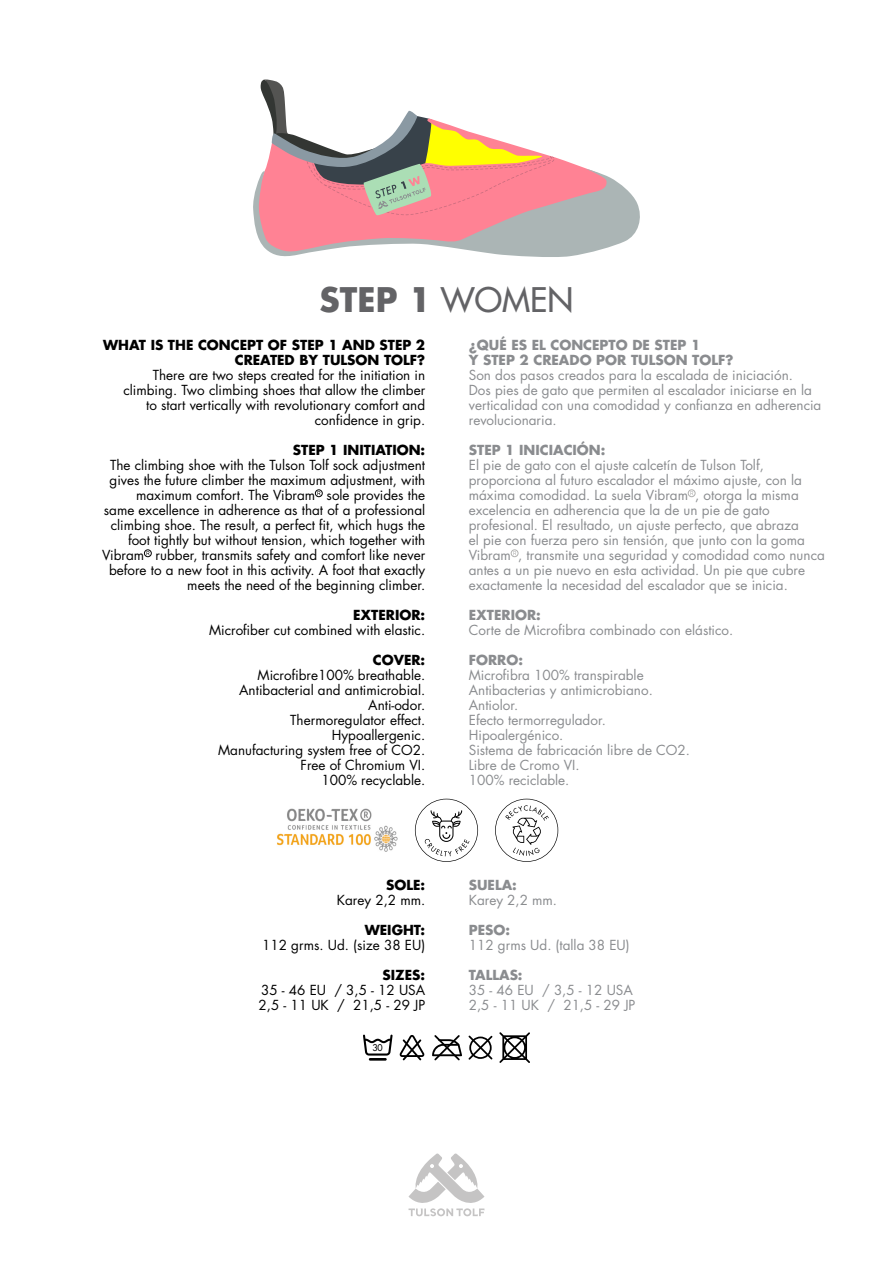
<style>
.page{position:relative;width:893px;height:1263px;background:#fff}
.page>*{position:absolute;margin:0;border:0;box-sizing:border-box;transform-origin:0 0}
.t1{font:700 33px "Futura LT";color:#636366}
.t2{font:13.5px/15px "Futura LT";color:#8a8c8f}
.t3{font:13.5px/15px "Futura LT";color:#000;text-align:right}
.t4{font:700 13.5px/15px "Futura LT";color:#000;text-align:right}
.t5{font:700 13.5px "Futura LT";color:#8a8c8f}
.t6{font:9px "Futura LT";color:#000}
.s1{font-weight:400}
</style>
<div class="page">
<svg style="left:253px;top:79px;width:387px;height:178px"></svg>
<svg style="left:408px;top:1153px;width:76px;height:63px"></svg>
<div style="left:315px;top:490px;width:7px;height:7px;border:1px solid #000;border-radius:50%"></div>
<div style="left:144px;top:550px;width:7px;height:7px;border:1px solid #000;border-radius:50%"></div>
<div style="left:688px;top:490px;width:7px;height:7px;border:1px solid #b1b1b0;border-radius:50%"></div>
<div style="left:511px;top:550px;width:7px;height:7px;border:1px solid #b1b1b0;border-radius:50%"></div>
<svg style="left:400px;top:1035px;width:24px;height:25px"></svg>
<svg style="left:468px;top:1035px;width:24px;height:25px"></svg>
<svg style="left:499px;top:1032px;width:31px;height:31px"></svg>
<svg style="left:363px;top:1034px;width:30px;height:21px"></svg>
<hr style="left:369px;top:1058px;width:18px;height:3px;background:#000">
<svg style="left:432px;top:1035px;width:30px;height:25px"></svg>
<img style="left:277px;top:808px;width:121px;height:44px">
<svg style="left:415px;top:799px;width:63px;height:63px"></svg>
<svg style="left:495px;top:799px;width:63px;height:63px"></svg>
<p class="t1" style="left:320px;top:278px;width:255px">STEP 1 <span class="s1">WOMEN</span></p>
<p class="t4" style="left:103px;top:337px;width:324px">WHAT IS THE CONCEPT OF STEP 1 AND STEP 2<br>CREATED BY TULSON TOLF?</p>
<p class="t3" style="left:123px;top:368px;width:303px">There are two steps created for the initiation in climbing. Two climbing shoes that allow the climber to start vertically with revolutionary comfort and confidence in grip.</p>
<p class="t4" style="left:293px;top:442px;width:134px">STEP 1 INITIATION:</p>
<p class="t3" style="left:102px;top:458px;width:325px">The climbing shoe with the Tulson Tolf sock adjustment gives the future climber the maximum adjustment, with maximum comfort. The Vibram sole provides the<br>same excellence in adherence as that of a professional climbing shoe. The result, a perfect fit, which hugs the foot tightly but without tension, which together with Vibram rubber, transmits safety and comfort like never before to a new foot in this activity. A foot that exactly meets the need of the beginning climber.</p>
<p class="t4" style="left:353px;top:607px;width:74px">EXTERIOR:</p>
<p class="t3" style="left:209px;top:623px;width:218px">Microfiber cut combined with elastic.</p>
<p class="t4" style="left:373px;top:652px;width:54px">COVER:</p>
<p class="t3" style="left:258px;top:668px;width:169px">Microfibre100% breathable.</p>
<p class="t3" style="left:239px;top:683px;width:188px">Antibacterial and antimicrobial.</p>
<p class="t3" style="left:368px;top:698px;width:58px">Anti-odor.</p>
<p class="t3" style="left:290px;top:713px;width:136px">Thermoregulator effect.</p>
<p class="t3" style="left:332px;top:728px;width:95px">Hypoallergenic.</p>
<p class="t3" style="left:218px;top:743px;width:209px">Manufacturing system free of CO2.</p>
<p class="t3" style="left:301px;top:758px;width:126px">Free of Chromium VI.</p>
<p class="t3" style="left:321px;top:773px;width:105px">100% recyclable.</p>
<p class="t5" style="left:469px;top:336px;width:233px">¿QUÉ ES EL CONCEPTO DE STEP 1</p>
<p class="t5" style="left:469px;top:351px;width:266px">Y STEP 2 CREADO POR TULSON TOLF?</p>
<p class="t2" style="left:469px;top:368px;width:354px">Son dos pasos creados para la escalada de iniciación.<br>Dos pies de gato que permiten al escalador iniciarse en la verticalidad con una comodidad y confianza en adherencia revolucionaria.</p>
<p class="t5" style="left:469px;top:441px;width:138px">STEP 1 INICIACIÓN:</p>
<p class="t2" style="left:469px;top:458px;width:358px">El pie de gato con el ajuste calcetín de Tulson Tolf, proporciona al futuro escalador el máximo ajuste, con la máxima comodidad. La suela Vibram , otorga la misma excelencia en adherencia que la de un pie de gato profesional. El resultado, un ajuste perfecto, que abraza<br>el pie con fuerza pero sin tensión, que junto con la goma Vibram , transmite una seguridad y comodidad como nunca antes a un pie nuevo en esta actividad. Un pie que cubre exactamente la necesidad del escalador que se inicia.</p>
<p class="t5" style="left:469px;top:606px;width:74px">EXTERIOR:</p>
<p class="t2" style="left:469px;top:623px;width:266px">Corte de Microfibra combinado con elástico.</p>
<p class="t5" style="left:469px;top:651px;width:56px">FORRO:</p>
<p class="t2" style="left:469px;top:668px;width:176px">Microfibra 100% transpirable</p>
<p class="t2" style="left:469px;top:683px;width:185px">Antibacterias y antimicrobiano.</p>
<p class="t2" style="left:469px;top:698px;width:51px">Antiolor.</p>
<p class="t2" style="left:469px;top:713px;width:139px">Efecto termorregulador.</p>
<p class="t2" style="left:469px;top:728px;width:96px">Hipoalergénico.</p>
<p class="t2" style="left:469px;top:743px;width:223px">Sistema de fabricación libre de CO2.</p>
<p class="t2" style="left:469px;top:758px;width:112px">Libre de Cromo VI.</p>
<p class="t2" style="left:469px;top:773px;width:102px">100% reciclable.</p>
<p class="t4" style="left:386px;top:877px;width:41px">SOLE:</p>
<p class="t3" style="left:337px;top:893px;width:90px">Karey 2,2 mm.</p>
<p class="t4" style="left:365px;top:922px;width:62px">WEIGHT:</p>
<p class="t3" style="left:262px;top:938px;width:165px">112 grms. Ud. (size 38 EU)</p>
<p class="t4" style="left:383px;top:967px;width:44px">SIZES:</p>
<p class="t3" style="left:261px;top:983px;width:166px">35 - 46 EU / 3,5 - 12 USA</p>
<p class="t3" style="left:259px;top:998px;width:168px">2,5 - 11 UK / 21,5 - 29 JP</p>
<p class="t6" style="left:372px;top:1042px;width:12px">30</p>
<p class="t5" style="left:469px;top:876px;width:50px">SUELA:</p>
<p class="t2" style="left:469px;top:893px;width:90px">Karey 2,2 mm.</p>
<p class="t5" style="left:469px;top:921px;width:43px">PESO:</p>
<p class="t2" style="left:469px;top:938px;width:162px">112 grms Ud. (talla 38 EU)</p>
<p class="t5" style="left:469px;top:966px;width:55px">TALLAS:</p>
<p class="t2" style="left:469px;top:983px;width:166px">35 - 46 EU / 3,5 - 12 USA</p>
<p class="t2" style="left:469px;top:998px;width:168px">2,5 - 11 UK / 21,5 - 29 JP</p>
</div>
